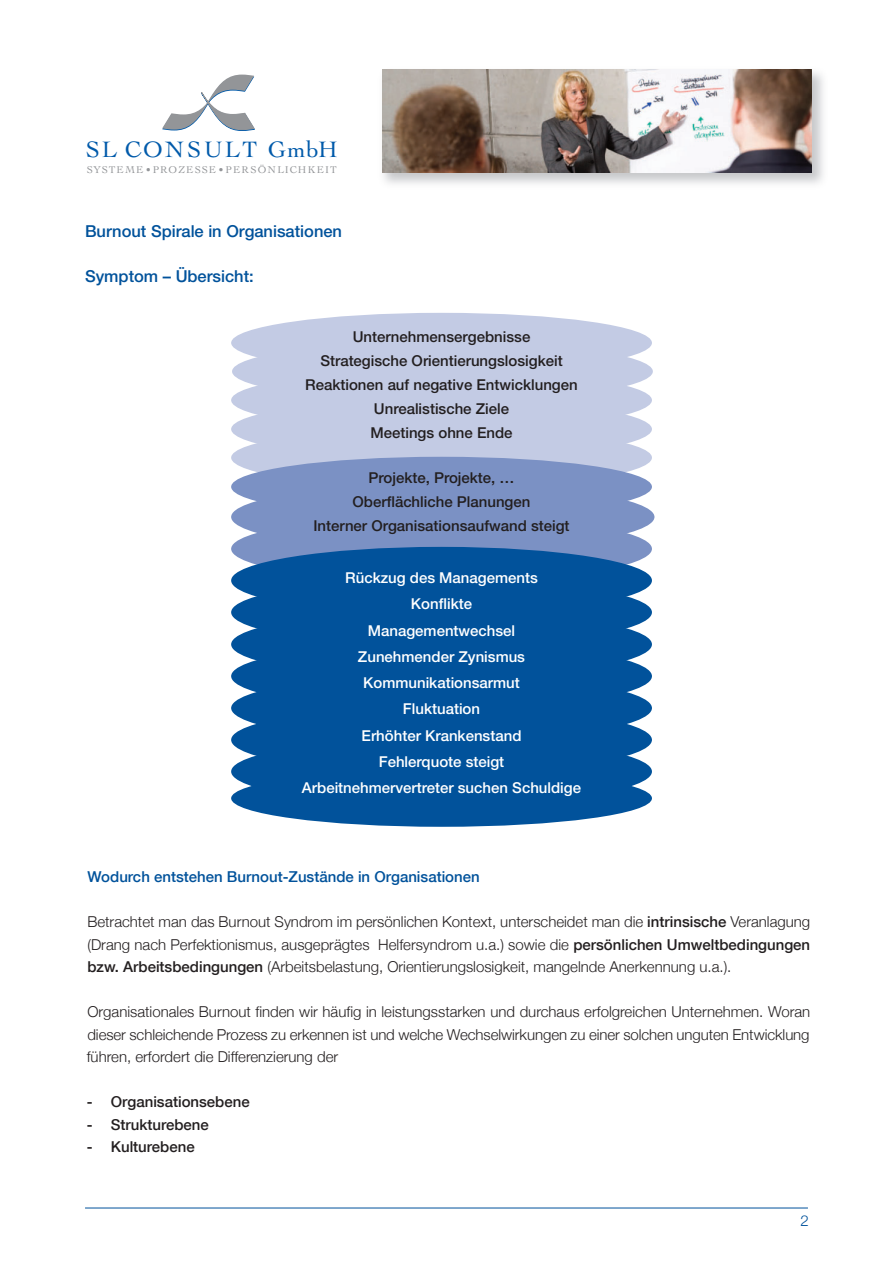
<style>
.page{position:relative;width:893px;height:1263px;background:#fff}
.page>*{position:absolute;margin:0;border:0;box-sizing:border-box;transform-origin:0 0}
.t1{font:23.55px "Cochin";letter-spacing:.08em;color:#015aaa}
.t2{font:500 16.5px "Helvetica Neue";color:#01529b}
.t3{font:300 15px/22.5px "Helvetica Neue";color:#231f20;text-align:justify}
.t4{font:500 15px/24px "Helvetica Neue";color:#231f20;text-align:center}
.t5{font:500 15px/26.2px "Helvetica Neue";color:#fff;text-align:center}
.t6{font:500 15px "Helvetica Neue";color:#01529b}
.t7{font:300 15px "Helvetica Neue";color:#01529b}
.t8{font:10.35px "Cochin";letter-spacing:.115em;color:#939598}
.s1{font-weight:500}
</style>
<div class="page">
<div style="left:231px;top:313px;width:421px;height:60px;background:#c3cbe4;border-radius:50%"></div>
<svg style="left:162px;top:75px;width:93px;height:56px"></svg>
<img style="left:382px;top:69px;width:441px;height:115px">
<img style="left:382px;top:70px;width:430px;height:102px">
<hr style="left:85px;top:1208px;width:723px;height:1px;background:#01529b">
<div style="left:232px;top:341px;width:421px;height:60px;background:#c3cbe4;border-radius:50%"></div>
<div style="left:231px;top:370px;width:421px;height:60px;background:#c3cbe4;border-radius:50%"></div>
<div style="left:231px;top:399px;width:421px;height:60px;background:#c3cbe4;border-radius:50%"></div>
<div style="left:231px;top:428px;width:421px;height:60px;background:#c3cbe4;border-radius:50%"></div>
<div style="left:231px;top:457px;width:421px;height:60px;background:#7b91c4;border-radius:50%"></div>
<div style="left:231px;top:484px;width:423px;height:66px;background:#7b91c4;border-radius:50%"></div>
<div style="left:231px;top:516px;width:421px;height:66px;background:#7b91c4;border-radius:50%"></div>
<div style="left:231px;top:547px;width:421px;height:67px;background:#01529b;border-radius:50%"></div>
<div style="left:231px;top:579px;width:421px;height:67px;background:#01529b;border-radius:50%"></div>
<div style="left:231px;top:611px;width:421px;height:67px;background:#01529b;border-radius:50%"></div>
<div style="left:231px;top:642px;width:421px;height:68px;background:#01529b;border-radius:50%"></div>
<div style="left:231px;top:674px;width:421px;height:68px;background:#01529b;border-radius:50%"></div>
<div style="left:231px;top:706px;width:421px;height:67px;background:#01529b;border-radius:50%"></div>
<div style="left:231px;top:738px;width:421px;height:67px;background:#01529b;border-radius:50%"></div>
<div style="left:231px;top:770px;width:421px;height:57px;background:#01529b;border-radius:50%"></div>
<h1 class="t1" style="left:86px;top:136px;width:253px">SL CON SU LT Gmb H</h1>
<p class="t8" style="left:87px;top:163px;width:252px">SYST EME •PROZ ESSE •PERSÖNLIC HKEIT</p>
<p class="t2" style="left:85px;top:225px;width:259px">Burnout Spirale in Organisationen</p>
<p class="t2" style="left:85px;top:270px;width:170px">Symptom – Übersicht:</p>
<p class="t4" style="left:305px;top:326px;width:274px">Unternehmensergebnisse<br>Strategische Orientierungslosigkeit<br>Reaktionen auf negative Entwicklungen<br>Unrealistische Ziele<br>Meetings ohne Ende</p>
<p class="t4" style="left:313px;top:467px;width:258px">Projekte, Projekte, …<br>Oberflächliche Planungen<br>Interner Organisationsaufwand steigt</p>
<p class="t5" style="left:302px;top:566px;width:281px">Rückzug des Managements<br>Konflikte<br>Managementwechsel<br>Zunehmender Zynismus<br>Kommunikationsarmut<br>Fluktuation<br>Erhöhter Krankenstand<br>Fehlerquote steigt<br>Arbeitnehmervertreter suchen Schuldige</p>
<p class="t6" style="left:87px;top:868px;width:394px">Wodurch entstehen Burnout-Zustände in Organisationen</p>
<p class="t3" style="left:87px;top:910px;width:724px">Betrachtet man das Burnout Syndrom im persönlichen Kontext, unterscheidet man die <span class="s1">intrinsische</span> Veranlagung (Drang nach Perfektionismus, ausgeprägtes Helfersyndrom u.a.) sowie die <span class="s1">persönlichen Umweltbedingungen bzw. Arbeitsbedingungen</span> (Arbeitsbelastung, Orientierungslosigkeit, mangelnde Anerkennung u.a.).</p>
<p class="t3" style="left:87px;top:1000px;width:725px">Organisationales Burnout finden wir häufig in leistungsstarken und durchaus erfolgreichen Unternehmen. Woran dieser schleichende Prozess zu erkennen ist und welche Wechselwirkungen zu einer solchen unguten Entwicklung führen, erfordert die Differenzierung der</p>
<p class="t4" style="left:87px;top:1089px;width:164px">- Organisationsebene</p>
<p class="t4" style="left:87px;top:1112px;width:124px">- Strukturebene</p>
<p class="t4" style="left:87px;top:1134px;width:109px">- Kulturebene</p>
<p class="t7" style="left:800px;top:1212px;width:10px">2</p>
</div>
